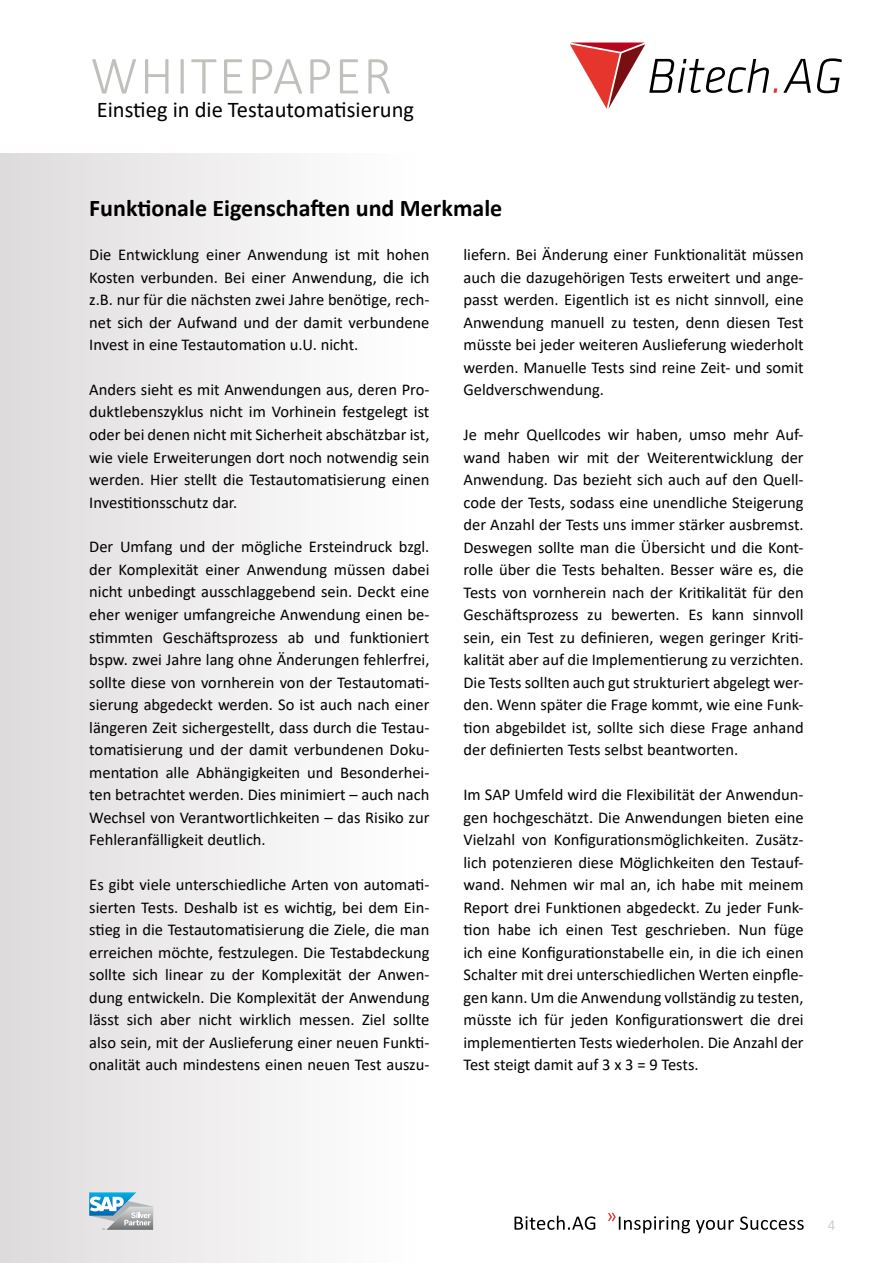
<style>
.page{position:relative;width:893px;height:1263px;background:#fff}
.page>*{position:absolute;margin:0;border:0;box-sizing:border-box;transform-origin:0 0}
.t1{font:300 54px "Calibri";letter-spacing:.04em;color:#c0c1bc}
.t2{font:700 24px "Calibri";color:#000}
.t3{font:22.5px "Calibri";color:#000}
.t4{font:16.5px/22.5px "Calibri";color:#000;text-align:justify}
.t5{font:300 15px "Calibri";color:#c0c1bc}
</style>
<div class="page">
<div style="left:0;top:153px;width:425px;height:1110px;background:linear-gradient(to right,#dedbdc,#fff)"></div>
<svg style="left:817px;top:58px;width:25px;height:35px"></svg>
<svg style="left:783px;top:59px;width:28px;height:34px"></svg>
<svg style="left:570px;top:43px;width:207px;height:66px"></svg>
<svg style="left:608px;top:1213px;width:196px;height:20px"></svg>
<svg style="left:514px;top:1216px;width:81px;height:14px"></svg>
<svg style="left:89px;top:1192px;width:64px;height:38px;background:#a2bfcd"></svg>
<h1 class="t1" style="left:90px;top:42px;width:303px">WHITEPAPER</h1>
<h3 class="t3" style="left:97px;top:94px;width:319px">Einstieg in die Testautomatisierung</h3>
<h2 class="t2" style="left:89px;top:191px;width:415px">Funktionale Eigenschaften und Merkmale</h2>
<p class="t4" style="left:89px;top:243px;width:342px">Die Entwicklung einer Anwendung ist mit hohen Kosten verbunden. Bei einer Anwendung, die ich z.B. nur für die nächsten zwei Jahre benötige, rech&shy;net sich der Aufwand und der damit verbundene Invest in eine Testautomation u.U. nicht.</p>
<p class="t4" style="left:89px;top:378px;width:342px">Anders sieht es mit Anwendungen aus, deren Pro&shy;duktlebenszyklus nicht im Vorhinein festgelegt ist oder bei denen nicht mit Sicherheit abschätzbar ist, wie viele Erweiterungen dort noch notwendig sein werden. Hier stellt die Testautomatisierung einen Investitionsschutz dar.</p>
<p class="t4" style="left:89px;top:535px;width:342px">Der Umfang und der mögliche Ersteindruck bzgl. der Komplexität einer Anwendung müssen dabei nicht unbedingt ausschlaggebend sein. Deckt eine eher weniger umfangreiche Anwendung einen be&shy;stimmten Geschäftsprozess ab und funktioniert bspw. zwei Jahre lang ohne Änderungen fehlerfrei, sollte diese von vornherein von der Testautomati&shy;sierung abgedeckt werden. So ist auch nach einer längeren Zeit sichergestellt, dass durch die Testau&shy;tomatisierung und der damit verbundenen Doku&shy;mentation alle Abhängigkeiten und Besonderhei&shy;ten betrachtet werden. Dies minimiert – auch nach Wechsel von Verantwortlichkeiten – das Risiko zur Fehleranfälligkeit deutlich.</p>
<p class="t4" style="left:89px;top:873px;width:342px">Es gibt viele unterschiedliche Arten von automati&shy;sierten Tests. Deshalb ist es wichtig, bei dem Ein&shy;stieg in die Testautomatisierung die Ziele, die man erreichen möchte, festzulegen. Die Testabdeckung sollte sich linear zu der Komplexität der Anwen&shy;dung entwickeln. Die Komplexität der Anwendung lässt sich aber nicht wirklich messen. Ziel sollte also sein, mit der Auslieferung einer neuen Funkti&shy;onalität auch mindestens einen neuen Test auszu-</p>
<p class="t4" style="left:463px;top:243px;width:342px">liefern. Bei Änderung einer Funktionalität müssen auch die dazugehörigen Tests erweitert und ange&shy;passt werden. Eigentlich ist es nicht sinnvoll, eine Anwendung manuell zu testen, denn diesen Test müsste bei jeder weiteren Auslieferung wiederholt werden. Manuelle Tests sind reine Zeit- und somit Geldverschwendung.</p>
<p class="t4" style="left:463px;top:423px;width:342px">Je mehr Quellcodes wir haben, umso mehr Auf&shy;wand haben wir mit der Weiterentwicklung der Anwendung. Das bezieht sich auch auf den Quell&shy;code der Tests, sodass eine unendliche Steigerung der Anzahl der Tests uns immer stärker ausbremst.<br>Deswegen sollte man die Übersicht und die Kont&shy;rolle über die Tests behalten. Besser wäre es, die Tests von vornherein nach der Kritikalität für den Geschäftsprozess zu bewerten. Es kann sinnvoll sein, ein Test zu definieren, wegen geringer Kriti&shy;kalität aber auf die Implementierung zu verzichten.<br>Die Tests sollten auch gut strukturiert abgelegt wer&shy;den. Wenn später die Frage kommt, wie eine Funk&shy;tion abgebildet ist, sollte sich diese Frage anhand der definierten Tests selbst beantworten.</p>
<p class="t4" style="left:463px;top:783px;width:342px">Im SAP Umfeld wird die Flexibilität der Anwendun&shy;gen hochgeschätzt. Die Anwendungen bieten eine Vielzahl von Konfigurationsmöglichkeiten. Zusätz&shy;lich potenzieren diese Möglichkeiten den Testauf&shy;wand. Nehmen wir mal an, ich habe mit meinem Report drei Funktionen abgedeckt. Zu jeder Funk&shy;tion habe ich einen Test geschrieben. Nun füge ich eine Konfigurationstabelle ein, in die ich einen Schalter mit drei unterschiedlichen Werten einpfle&shy;gen kann. Um die Anwendung vollständig zu testen, müsste ich für jeden Konfigurationswert die drei implementierten Tests wiederholen. Die Anzahl der Test steigt damit auf 3 x 3 = 9 Tests.</p>
<p class="t5" style="left:828px;top:1215px;width:9px">4</p>
</div>
